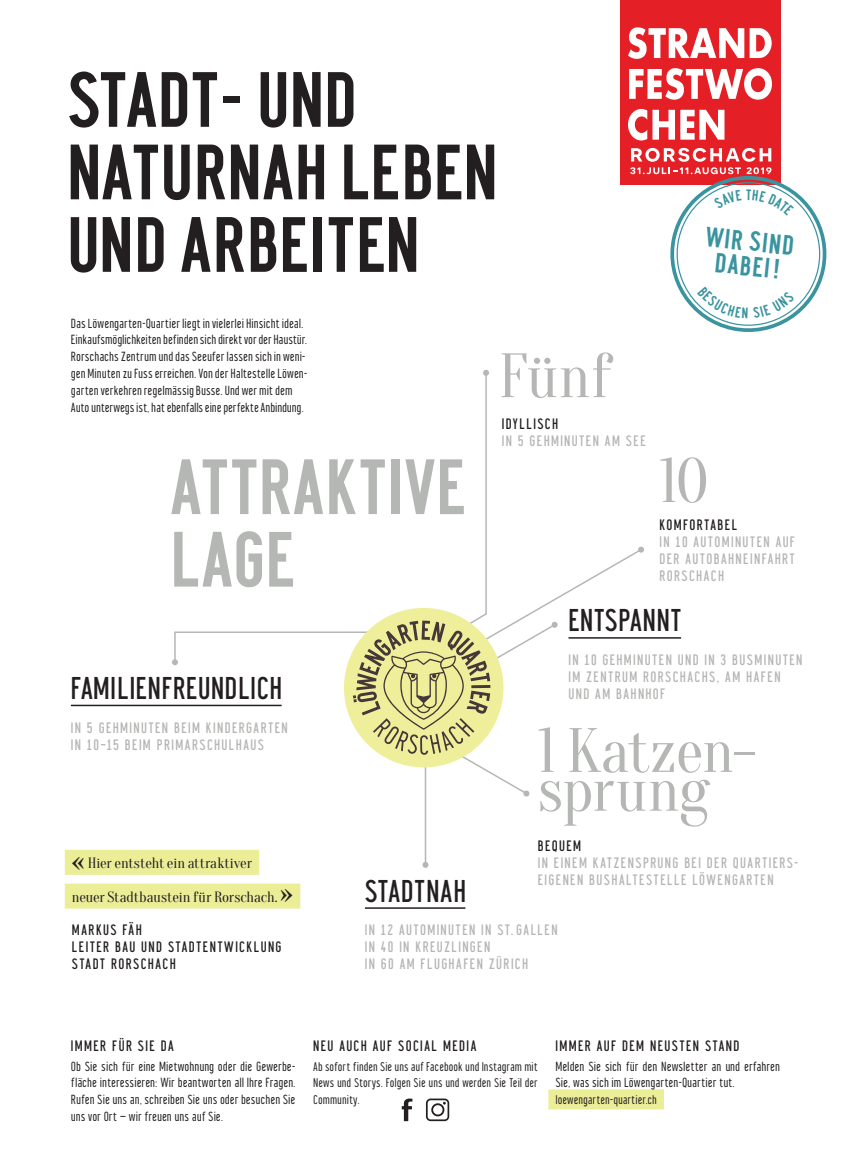
<style>
.page{position:relative;width:851px;height:1170px;background:#fff}
.page>*{position:absolute;margin:0;border:0;box-sizing:border-box;transform-origin:0 0}
.t1{font:700 77.5px/72.5px "Noga";color:#231f20}
.t2{font:700 77.5px/72.5px "Noga";color:#b5b7b4}
.t3{font:62.5px "Oranienbaum";color:#b5b7b4}
.t4{font:37.5px "Oranienbaum";color:#231f20}
.t5{font:500 31.25px "Noga";letter-spacing:.01em;color:#231f20}
.t6{font:500 31.25px "Noga";letter-spacing:.03em;color:#231f20}
.t7{font:700 27.5px/25px "Noga";color:#3a94a0;text-align:center}
.t8{font:500 15px/16.9px "Noga";letter-spacing:.085em;color:#b5b7b4}
.t9{font:500 15px/16.9px "Noga";letter-spacing:.085em;color:#231f20}
.t10{font:15px "Oranienbaum";letter-spacing:-.01em;color:#231f20}
.t11{font:13.12px/16.9px "Noga";letter-spacing:.005em;color:#231f20}
.t12{font:12.5px/16.9px "Noga";letter-spacing:.01em;color:#231f20;text-align:justify}
</style>
<div class="page">
<div style="left:620px;top:0;width:160px;height:184px;background:#e41f25"></div>
<hr style="left:424px;top:765px;width:2px;height:99px;background:#b5b7b4">
<svg style="left:422px;top:861px;width:6px;height:6px"></svg>
<div style="left:65px;top:849px;width:194px;height:25px;background:#ebed97"></div>
<div style="left:65px;top:883px;width:235px;height:25px;background:#ebed97"></div>
<hr style="left:568px;top:637px;width:113px;height:1px;background:#231f20">
<hr style="left:71px;top:704px;width:210px;height:2px;background:#231f20">
<hr style="left:365px;top:907px;width:100px;height:1px;background:#231f20">
<div style="left:548px;top:1089px;width:115px;height:20px;background:#ebed97"></div>
<svg style="left:401px;top:1098px;width:11px;height:22px"></svg>
<svg style="left:426px;top:1098px;width:23px;height:22px"></svg>
<svg style="left:628px;top:27px;width:143px;height:32px"></svg>
<svg style="left:629px;top:68px;width:142px;height:32px"></svg>
<svg style="left:628px;top:109px;width:96px;height:31px"></svg>
<svg style="left:172px;top:370px;width:472px;height:426px"></svg>
<svg style="left:630px;top:148px;width:197px;height:184px"></svg>
<h1 class="t1" style="left:67px;top:63px;width:432px">STADT- UND<br>NATURNAH LEBEN<br>UND ARBEITEN</h1>
<h3 class="t7" style="left:707px;top:223px;width:90px;rotate:6deg">WIR SIND<br>DABEI!</h3>
<p class="t11" style="left:71px;top:314px;width:238px">Das Löwengarten-Quartier liegt in vielerlei Hinsicht ideal.<br>Einkaufsmöglichkeiten befinden sich direkt vor der Haustür.<br>Rorschachs Zentrum und das Seeufer lassen sich in weni&shy;gen Minuten zu Fuss erreichen. Von der Haltestelle Löwen&shy;garten verkehren regelmässig Busse. Und wer mit dem Auto unterwegs ist, hat ebenfalls eine perfekte Anbindung.</p>
<h1 class="t2" style="left:171px;top:450px;width:297px">ATTRAKTIVE<br>LAGE</h1>
<h2 class="t3" style="left:498px;top:341px;width:114px">Fünf</h2>
<p class="t9" style="left:501px;top:415px;width:58px">IDYLLISCH</p>
<p class="t8" style="left:501px;top:432px;width:146px">IN 5 GEHMINUTEN AM SEE</p>
<h2 class="t3" style="left:659px;top:446px;width:51px">10</h2>
<p class="t9" style="left:659px;top:516px;width:79px">KOMFORTABEL</p>
<p class="t8" style="left:659px;top:533px;width:137px;text-align:justify">IN 10 AUTOMINUTEN AUF DER AUTOBAHNEINFAHRT RORSCHACH</p>
<h3 class="t5" style="left:71px;top:670px;width:213px">FAMILIENFREUNDLICH</h3>
<p class="t8" style="left:71px;top:719px;width:218px">IN 5 GEHMINUTEN BEIM KINDERGARTEN<br>IN 10–15 BEIM PRIMARSCHULHAUS</p>
<h3 class="t4" style="left:72px;top:838px;width:14px">«</h3>
<p class="t10" style="left:88px;top:854px;width:166px">Hier entsteht ein attraktiver</p>
<p class="t10" style="left:72px;top:888px;width:207px">neuer Stadtbaustein für Rorschach.</p>
<h3 class="t4" style="left:280px;top:870px;width:14px">»</h3>
<p class="t9" style="left:72px;top:921px;width:211px">MARKUS FÄH<br>LEITER BAU UND STADTENTWICKLUNG<br>STADT RORSCHACH</p>
<h3 class="t5" style="left:568px;top:602px;width:115px">ENTSPANNT</h3>
<p class="t8" style="left:568px;top:651px;width:235px">IN 10 GEHMINUTEN UND IN 3 BUSMINUTEN<br>IM ZENTRUM RORSCHACHS, AM HAFEN<br>UND AM BAHNHOF</p>
<h2 class="t3" style="left:537px;top:715px;width:220px">1 Katzen-</h2>
<h2 class="t3" style="left:537px;top:754px;width:174px">sprung</h2>
<p class="t9" style="left:537px;top:837px;width:45px">BEQUEM</p>
<p class="t8" style="left:537px;top:854px;width:262px">IN EINEM KATZENSPRUNG BEI DER QUARTIERS-<br>EIGENEN BUSHALTESTELLE LÖWENGARTEN</p>
<h3 class="t6" style="left:365px;top:872px;width:103px">STADTNAH</h3>
<p class="t8" style="left:365px;top:921px;width:194px">IN 12 AUTOMINUTEN IN ST.GALLEN<br>IN 40 IN KREUZLINGEN<br>IN 60 AM FLUGHAFEN ZÜRICH</p>
<p class="t9" style="left:71px;top:1037px;width:104px">IMMER FÜR SIE DA</p>
<p class="t11" style="left:71px;top:1057px;width:226px;text-align:justify">Ob Sie sich für eine Mietwohnung oder die Gewerbe&shy;fläche interessieren: Wir beantworten all Ihre Fragen.<br>Rufen Sie uns an, schreiben Sie uns oder besuchen Sie uns vor Ort — wir freuen uns auf Sie.</p>
<p class="t9" style="left:313px;top:1037px;width:165px">NEU AUCH AUF SOCIAL MEDIA</p>
<p class="t12" style="left:313px;top:1057px;width:226px">Ab sofort finden Sie uns auf Facebook und Instagram mit News und Storys. Folgen Sie uns und werden Sie Teil der Community.</p>
<p class="t9" style="left:555px;top:1037px;width:185px">IMMER AUF DEM NEUSTEN STAND</p>
<p class="t11" style="left:555px;top:1057px;width:226px">Melden Sie sich für den Newsletter an und erfahren<br>Sie, was sich im Löwengarten-Quartier tut.</p>
<p class="t12" style="left:555px;top:1090px;width:103px">loewengarten-quartier.ch</p>
</div>
